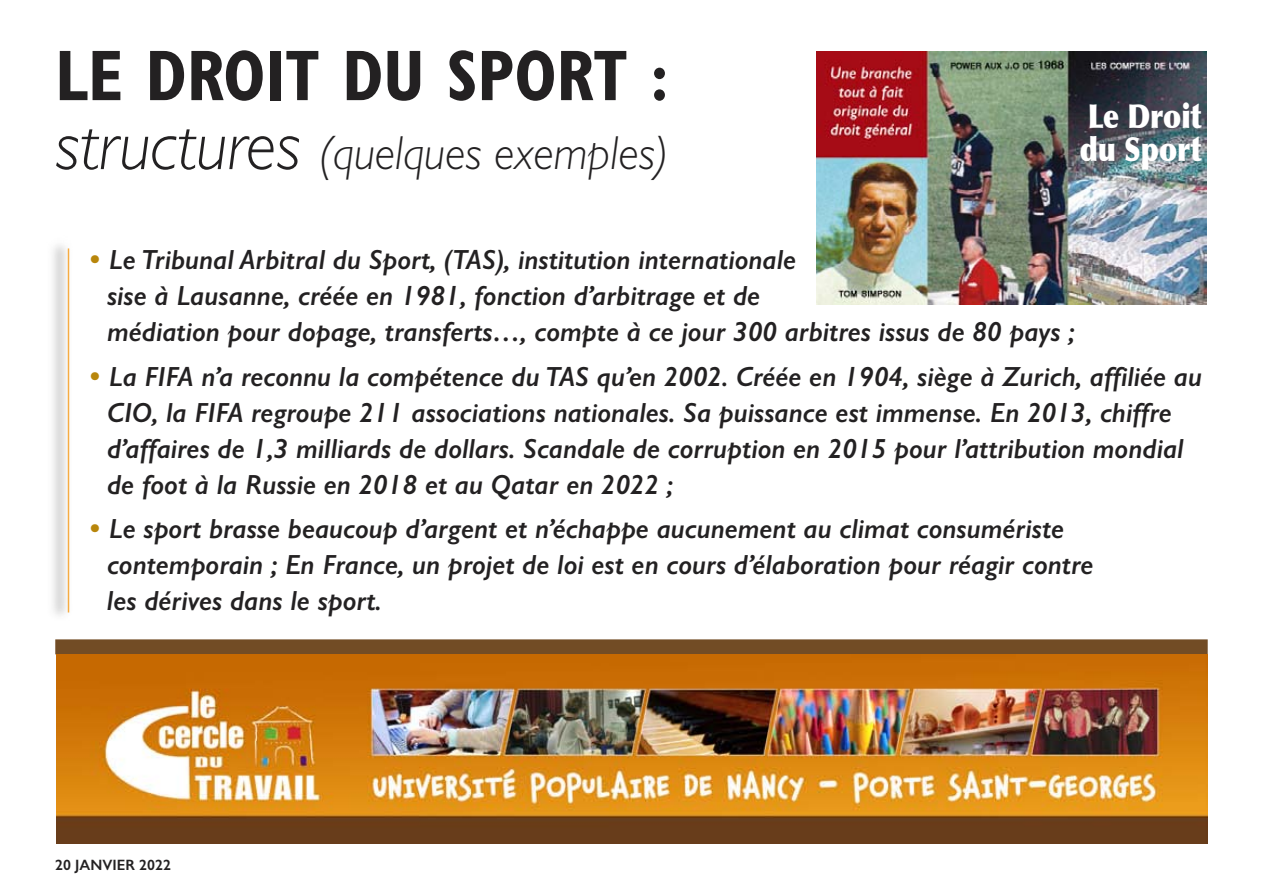
<style>
.page{position:relative;width:1263px;height:893px;background:#fff}
.page>*{position:absolute;margin:0;border:0;box-sizing:border-box;transform-origin:0 0}
.t1{font:700 condensed 72px "Gill Sans";color:#232122;scale:.95 1}
.t2{font:italic 300 48px "Gill Sans";color:#232122;scale:.95 1}
.t3{font:900 33px/33px "Optima";color:#fff;scale:.85 1}
.t4{font:italic 600 27.75px/36px "Gill Sans";color:#232122}
.t5{font:600 15px "Gill Sans";color:#232122}
.s1{font-size:72px}
.s2{font-weight:700;font-style:normal;font-stretch:condensed;color:#b8860b}
</style>
<div class="page">
<div style="left:55px;top:639px;width:1153px;height:15px;background:#724c25"></div>
<img style="left:56px;top:655px;width:1152px;height:188px">
<img style="left:816px;top:52px;width:391px;height:252px">
<img style="left:53px;top:245px;width:17px;height:370px">
<hr style="left:68px;top:248px;width:1px;height:364px;background:#f6ac43">
<h1 class="t1" style="left:55px;top:49px;width:647px">LE DROIT DU SPORT :</h1>
<h2 class="t2" style="left:55px;top:135px;width:647px"><span class="s1">structures</span> (quelques exemples)</h2>
<p class="t3" style="left:1080px;top:103px;width:144px">Le Droit du Sport</p>
<p class="t4" style="left:107px;top:241px;width:969px;text-indent:-17px"><span class="s2">•</span> Le Tribunal Arbitral du Sport, (TAS), institution internationale<br>sise à Lausanne, créée en 1981, fonction d’arbitrage et de<br>médiation pour dopage, transferts…, compte à ce jour 300 arbitres issus de 80 pays ;</p>
<p class="t4" style="left:107px;top:358px;width:1096px;text-indent:-17px"><span class="s2">•</span> La FIFA n’a reconnu la compétence du TAS qu’en 2002. Créée en 1904, siège à Zurich, affiliée au CIO, la FIFA regroupe 211 associations nationales. Sa puissance est immense. En 2013, chiffre d’affaires de 1,3 milliards de dollars. Scandale de corruption en 2015 pour l’attribution mondial de foot à la Russie en 2018 et au Qatar en 2022 ;</p>
<p class="t4" style="left:107px;top:510px;width:988px;text-indent:-17px"><span class="s2">•</span> Le sport brasse beaucoup d’argent et n’échappe aucunement au climat consumériste contemporain ; En France, un projet de loi est en cours d’élaboration pour réagir contre les dérives dans le sport.</p>
<p class="t5" style="left:55px;top:856px;width:117px">20 JANVIER 2022</p>
</div>
